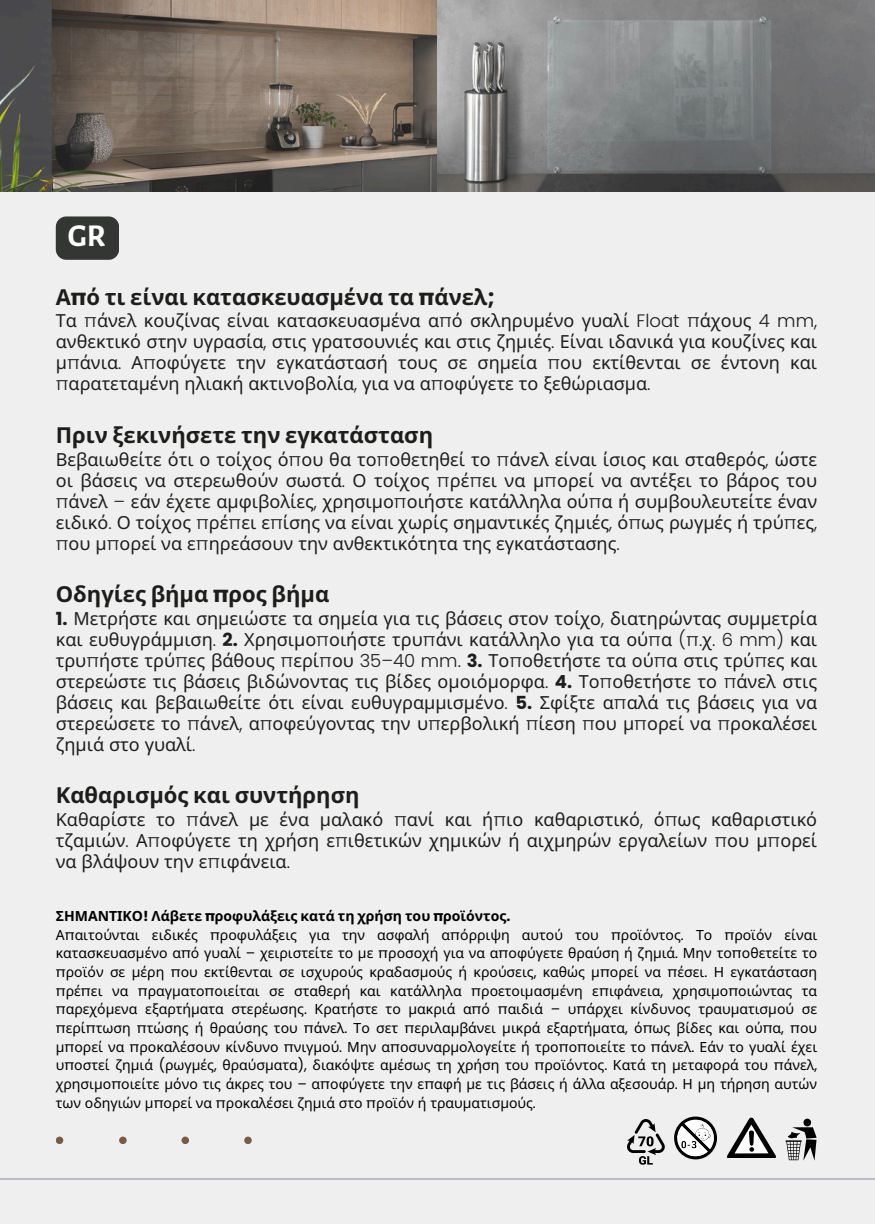
<style>
.page{position:relative;width:875px;height:1224px;background:#fff}
.page>*{position:absolute;margin:0;border:0;box-sizing:border-box;transform-origin:0 0}
.t1{font:700 32px "Alegreya Sans";color:#fff}
.t2{font:700 22px "Noto Sans";color:#1d1d1b}
.t3{font:18px/21px "Noto Sans";color:#1d1d1b;text-align:justify}
.t4{font:14px/18.6px "Noto Sans";color:#000;text-align:justify}
.t5{font:700 14px "Noto Sans";color:#000}
.s1{font-family:"Poppins"}
.s2{font-family:"Poppins";font-weight:300}
.s3{font-family:"Poppins";font-weight:700}
</style>
<div class="page">
<div style="left:0;top:0;width:874px;height:1224px;background:#ededed"></div>
<hr style="left:0;top:1178px;width:874px;height:2px;background:#b1b0be">
<img style="left:0;top:0;width:873px;height:192px">
<div style="left:56px;top:1137px;width:7px;height:7px;background:#795b43;border-radius:50%"></div>
<div style="left:119px;top:1137px;width:8px;height:7px;background:#795b43;border-radius:50%"></div>
<div style="left:181px;top:1137px;width:8px;height:7px;background:#795b43;border-radius:50%"></div>
<div style="left:244px;top:1137px;width:8px;height:7px;background:#795b43;border-radius:50%"></div>
<div style="left:56px;top:216px;width:63px;height:44px;background:#333633;border-radius:10px"></div>
<svg style="left:627px;top:1119px;width:37px;height:46px"></svg>
<svg style="left:674px;top:1116px;width:42px;height:44px"></svg>
<svg style="left:727px;top:1118px;width:48px;height:40px"></svg>
<svg style="left:785px;top:1119px;width:31px;height:42px"></svg>
<h2 class="t1" style="left:68px;top:221px;width:40px">GR</h2>
<p class="t2" style="left:56px;top:281px;width:440px">Α<span class="s1">π</span>ό τι είναι κατασκευασμένα τα <span class="s1">π</span>άνελ<span class="s1">;</span></p>
<p class="t3" style="left:56px;top:310px;width:762px">Τα <span class="s2">π</span>άνελ κουζίνας είναι κατασκευασμένα α<span class="s2">π</span>ό σκληρυμένο γυαλί <span class="s2">Float π</span>άχους <span class="s2">4 mm, </span>ανθεκτικό στην υγρασία<span class="s2">,</span> στις γρατσουνιές και στις ζημιές<span class="s2">.</span> Είναι ιδανικά για κουζίνες και μ<span class="s2">π</span>άνια<span class="s2">.</span> Α<span class="s2">π</span>οφύγετε την εγκατάστασή τους σε σημεία <span class="s2">π</span>ου εκτίθενται σε έντονη</p>
<h1 class="t3" style="left:789px;top:352px;width:28px">και</h1>
<h1 class="t3" style="left:56px;top:373px;width:596px"><span class="s2">π</span>αρατεταμένη ηλιακή ακτινοβολία<span class="s2">,</span> για να α<span class="s2">π</span>οφύγετε το ξεθώριασμα<span class="s2">.</span></h1>
<p class="t2" style="left:56px;top:419px;width:378px">Πριν ξεκινήσετε την εγκατάσταση</p>
<p class="t3" style="left:56px;top:448px;width:762px">Βεβαιωθείτε ότι ο τοίχος ό<span class="s2">π</span>ου θα το<span class="s2">π</span>οθετηθεί το <span class="s2">π</span>άνελ είναι ίσιος και σταθερός<span class="s2">,</span> ώστε οι βάσεις να στερεωθούν σωστά<span class="s2">.</span> Ο τοίχος <span class="s2">π</span>ρέ<span class="s2">π</span>ει να μ<span class="s2">π</span>ορεί να αντέξει το βάρος του <span class="s2">π</span>άνελ <span class="s2">–</span> εάν έχετε αμφιβολίες<span class="s2">,</span> χρησιμο<span class="s2">π</span>οιήστε κατάλληλα ού<span class="s2">π</span>α ή συμβουλευτείτε έναν ειδικό<span class="s2">.</span> Ο τοίχος <span class="s2">π</span>ρέ<span class="s2">π</span>ει ε<span class="s2">π</span>ίσης να είναι χωρίς σημαντικές ζημιές<span class="s2">,</span> ό<span class="s2">π</span>ως ρωγμές ή τρύ<span class="s2">π</span>ες<span class="s2">,</span></p>
<p class="t3" style="left:56px;top:532px;width:565px"><span class="s2">π</span>ου μ<span class="s2">π</span>ορεί να ε<span class="s2">π</span>ηρεάσουν την ανθεκτικότητα της εγκατάστασης<span class="s2">.</span></p>
<p class="t2" style="left:56px;top:579px;width:275px">Οδηγίες βήμα <span class="s1">π</span>ρος βήμα</p>
<p class="t3" style="left:56px;top:607px;width:762px"><span class="s3">1.</span> Μετρήστε και σημειώστε τα σημεία για τις βάσεις στον τοίχο<span class="s2">,</span> διατηρώντας συμμετρία και ευθυγράμμιση<span class="s2">.</span> <span class="s3">2.</span> Χρησιμο<span class="s2">π</span>οιήστε τρυ<span class="s2">π</span>άνι κατάλληλο για τα ού<span class="s2">π</span>α <span class="s2">(π.</span>χ<span class="s2">. 6 mm)</span> και τρυ<span class="s2">π</span>ήστε τρύ<span class="s2">π</span>ες βάθους <span class="s2">π</span>ερί<span class="s2">π</span>ου <span class="s2">35–40 mm.</span> <span class="s3">3.</span> Το<span class="s2">π</span>οθετήστε τα ού<span class="s2">π</span>α στις τρύ<span class="s2">π</span>ες και στερεώστε τις βάσεις βιδώνοντας τις βίδες ομοιόμορφα<span class="s2">.</span> <span class="s3">4.</span> Το<span class="s2">π</span>οθετήστε το <span class="s2">π</span>άνελ στις βάσεις και βεβαιωθείτε ότι είναι ευθυγραμμισμένο<span class="s2">.</span> <span class="s3">5.</span> Σφίξτε α<span class="s2">π</span>αλά τις βάσεις για να</p>
<p class="t3" style="left:56px;top:712px;width:762px">στερεώσετε το <span class="s2">π</span>άνελ<span class="s2">,</span> α<span class="s2">π</span>οφεύγοντας την υ<span class="s2">π</span>ερβολική <span class="s2">π</span>ίεση <span class="s2">π</span>ου μ<span class="s2">π</span>ορεί να <span class="s2">π</span>ροκαλέσει ζημιά στο γυαλί<span class="s2">.</span></p>
<p class="t2" style="left:56px;top:780px;width:305px">Καθαρισμός και συντήρηση</p>
<p class="t3" style="left:56px;top:808px;width:762px">Καθαρίστε το <span class="s2">π</span>άνελ με ένα μαλακό <span class="s2">π</span>ανί και ή<span class="s2">π</span>ιο καθαριστικό<span class="s2">,</span> ό<span class="s2">π</span>ως καθαριστικό τζαμιών<span class="s2">.</span> Α<span class="s2">π</span>οφύγετε τη χρήση ε<span class="s2">π</span>ιθετικών χημικών ή αιχμηρών εργαλείων <span class="s2">π</span>ου μ<span class="s2">π</span>ορεί να βλάψουν την ε<span class="s2">π</span>ιφάνεια<span class="s2">.</span></p>
<h2 class="t5" style="left:56px;top:906px;width:456px">ΣΗΜΑΝΤΙΚΟ<span class="s1">!</span> Λάβετε <span class="s1">π</span>ροφυλάξεις κατά τη χρήση του <span class="s1">π</span>ροϊόντος<span class="s1">.</span></h2>
<h2 class="t4" style="left:56px;top:925px;width:242px">Α<span class="s1">π</span>αιτούνται ειδικές <span class="s1">π</span>ροφυλάξεις</h2>
<h2 class="t4" style="left:56px;top:925px;width:762px;text-indent:253px">για την ασφαλή α<span class="s1">π</span>όρριψη αυτού του <span class="s1">π</span>ροϊόντος<span class="s1">.</span> Το <span class="s1">π</span>ροϊόν είναι κατασκευασμένο α<span class="s1">π</span>ό γυαλί <span class="s1">–</span> χειριστείτε το με <span class="s1">π</span>ροσοχή για να α<span class="s1">π</span>οφύγετε θραύση ή ζημιά<span class="s1">.</span> Μην το<span class="s1">π</span>οθετείτε το <span class="s1">π</span>ροϊόν σε μέρη <span class="s1">π</span>ου εκτίθενται σε ισχυρούς κραδασμούς ή κρούσεις<span class="s1">,</span> καθώς μ<span class="s1">π</span>ορεί να <span class="s1">π</span>έσει<span class="s1">.</span> Η εγκατάσταση <span class="s1">π</span>ρέ<span class="s1">π</span>ει να <span class="s1">π</span>ραγματο<span class="s1">π</span>οιείται σε σταθερή και κατάλληλα <span class="s1">π</span>ροετοιμασμένη ε<span class="s1">π</span>ιφάνεια<span class="s1">,</span> χρησιμο<span class="s1">π</span>οιώντας τα <span class="s1">π</span>αρεχόμενα εξαρτήματα στερέωσης<span class="s1">.</span> Κρατήστε το μακριά α<span class="s1">π</span>ό <span class="s1">π</span>αιδιά <span class="s1">–</span> υ<span class="s1">π</span>άρχει κίνδυνος τραυματισμού σε <span class="s1">π</span>ερί<span class="s1">π</span>τωση <span class="s1">π</span>τώσης ή θραύσης του <span class="s1">π</span>άνελ<span class="s1">.</span> Το σετ <span class="s1">π</span>εριλαμβάνει μικρά εξαρτήματα<span class="s1">,</span> ό<span class="s1">π</span>ως βίδες και ού<span class="s1">π</span>α<span class="s1">, π</span>ου μ<span class="s1">π</span>ορεί να <span class="s1">π</span>ροκαλέσουν κίνδυνο <span class="s1">π</span>νιγμού<span class="s1">.</span> Μην α<span class="s1">π</span>οσυναρμολογείτε ή τρο<span class="s1">π</span>ο<span class="s1">π</span>οιείτε το <span class="s1">π</span>άνελ<span class="s1">.</span> Εάν το γυαλί έχει υ<span class="s1">π</span>οστεί ζημιά <span class="s1">(</span>ρωγμές<span class="s1">,</span> θραύσματα<span class="s1">),</span> διακόψτε αμέσως τη χρήση του <span class="s1">π</span>ροϊόντος<span class="s1">.</span> Κατά τη μεταφορά του <span class="s1">π</span>άνελ<span class="s1">, </span>χρησιμο<span class="s1">π</span>οιείτε μόνο τις άκρες του <span class="s1">–</span> α<span class="s1">π</span>οφύγετε την ε<span class="s1">π</span>αφή με τις βάσεις ή άλλα αξεσουάρ<span class="s1">.</span> Η μη τήρηση αυτών</h2>
<p class="t4" style="left:56px;top:1093px;width:481px">των οδηγιών μ<span class="s1">π</span>ορεί να <span class="s1">π</span>ροκαλέσει ζημιά στο <span class="s1">π</span>ροϊόν ή τραυματισμούς<span class="s1">.</span></p>
</div>
